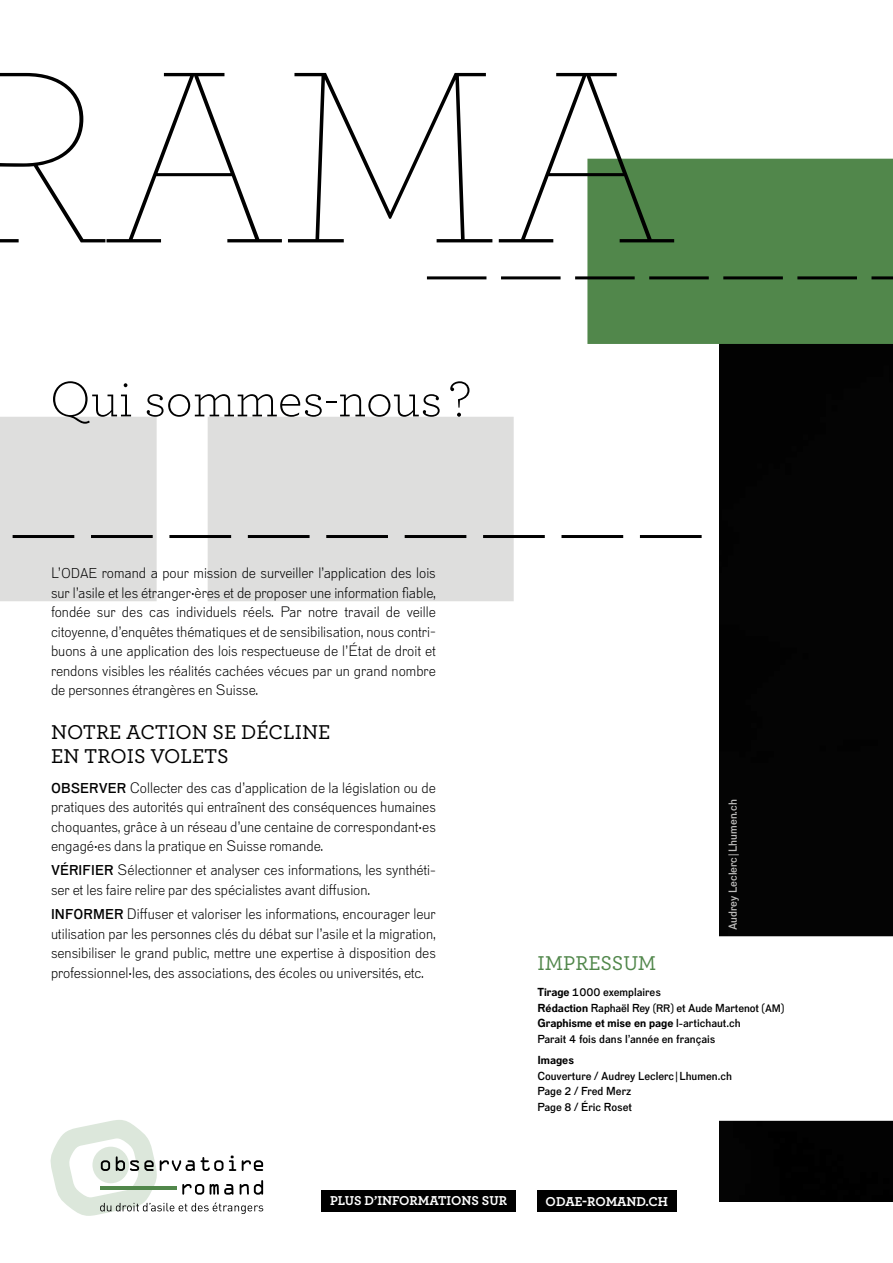
<style>
.page{position:relative;width:893px;height:1263px;background:#fff}
.page>*{position:absolute;margin:0;border:0;box-sizing:border-box;transform-origin:0 0}
.t1{font:100 257.55px "Archer";color:#000}
.t2{font:300 52.5px "Archer";color:#000}
.t3{font:500 21px/24.5px "Archer";color:#000}
.t4{font:500 21px "Archer";color:#51874b}
.t5{font:300 14.7px/19.5px "Dada Grotesk";color:#000;text-align:justify}
.t6{font:700 13.5px "Archer";color:#fff}
.t7{font:500 11.25px/15.8px "Dada Grotesk";color:#000}
.t8{font:500 11.25px "Dada Grotesk";color:#bebdbc}
.t9{font:700 11.25px "Dada Grotesk";color:#000}
.s1{font-size:13.8px}
.s2{font-weight:500;font-size:13.8px}
.s3{font-weight:700}
.s4{font-size:10.5px}
</style>
<div class="page">
<div style="left:720px;top:344px;width:173px;height:857px;background:#040404"></div>
<svg style="left:719px;top:936px;width:174px;height:185px"></svg>
<svg style="left:0;top:417px;width:514px;height:184px;background:#e1e1e0"></svg>
<svg style="left:0;top:535px;width:702px;height:3px;background:#313131"></svg>
<svg style="left:51px;top:1120px;width:212px;height:96px"></svg>
<div style="left:587px;top:159px;width:306px;height:185px;background:#51874b"></div>
<svg style="left:427px;top:276px;width:466px;height:3px"></svg>
<div style="left:321px;top:1190px;width:195px;height:21px;background:#000"></div>
<div style="left:537px;top:1190px;width:140px;height:22px;background:#000"></div>
<h1 class="t1" style="left:-49px;top:4px;width:726px">RAMA</h1>
<h2 class="t2" style="left:50px;top:365px;width:422px">Qui sommes-nous ?</h2>
<p class="t5" style="left:51px;top:563px;width:386px">L’<span class="s1">ODAE</span> romand a pour mission de surveiller l’application des lois sur l’asile et les étranger∤ères et de proposer une information fiable, fondée sur des cas individuels réels. Par notre travail de veille citoyenne, d’enquêtes thématiques et de sensibilisation, nous contri&shy;buons à une application des lois respectueuse de l’État de droit et rendons visibles les réalités cachées vécues par un grand nombre de personnes étrangères en Suisse.</p>
<h3 class="t3" style="left:51px;top:718px;width:281px">NOTRE ACTION SE DÉCLINE<br>EN TROIS VOLETS</h3>
<p class="t5" style="left:51px;top:778px;width:386px"><span class="s2">OBSERVER</span> Collecter des cas d’application de la législation ou de pratiques des autorités qui entraînent des conséquences humaines choquantes, grâce à un réseau d’une centaine de correspondant∤es engagé∤es dans la pratique en Suisse romande.</p>
<p class="t5" style="left:51px;top:861px;width:386px"><span class="s2">VÉRIFIER</span> Sélectionner et analyser ces informations, les synthéti&shy;ser et les faire relire par des spécialistes avant diffusion.</p>
<p class="t5" style="left:51px;top:905px;width:386px"><span class="s2">INFORMER</span> Diffuser et valoriser les informations, encourager leur utilisation par les personnes clés du débat sur l’asile et la migration, sensibiliser le grand public, mettre une expertise à disposition des professionnel∤les, des associations, des écoles ou universités, etc.</p>
<p class="t8" style="left:726px;top:930px;width:132px;rotate:-90deg">Audrey Leclerc |Lhumen.ch</p>
<h3 class="t4" style="left:537px;top:948px;width:121px">IMPRESSUM</h3>
<p class="t7" style="left:537px;top:984px;width:249px"><span class="s3">Tirage</span> 1000 exemplaires<br><span class="s3">Rédaction</span> Raphaël Rey (<span class="s4">RR</span>) et Aude Martenot (<span class="s4">AM</span>)<br><span class="s3">Graphisme et mise en page</span> l-artichaut.ch<br>Parait 4 fois dans l’année en français</p>
<p class="t9" style="left:537px;top:1053px;width:38px">Images</p>
<p class="t7" style="left:537px;top:1068px;width:196px">Couverture / Audrey Leclerc |Lhumen.ch<br>Page 2 / Fred Merz<br>Page 8 / Éric Roset</p>
<p class="t6" style="left:330px;top:1190px;width:178px">PLUS D’INFORMATIONS SUR</p>
<p class="t6" style="left:546px;top:1190px;width:124px">ODAE-ROMAND.CH</p>
</div>
